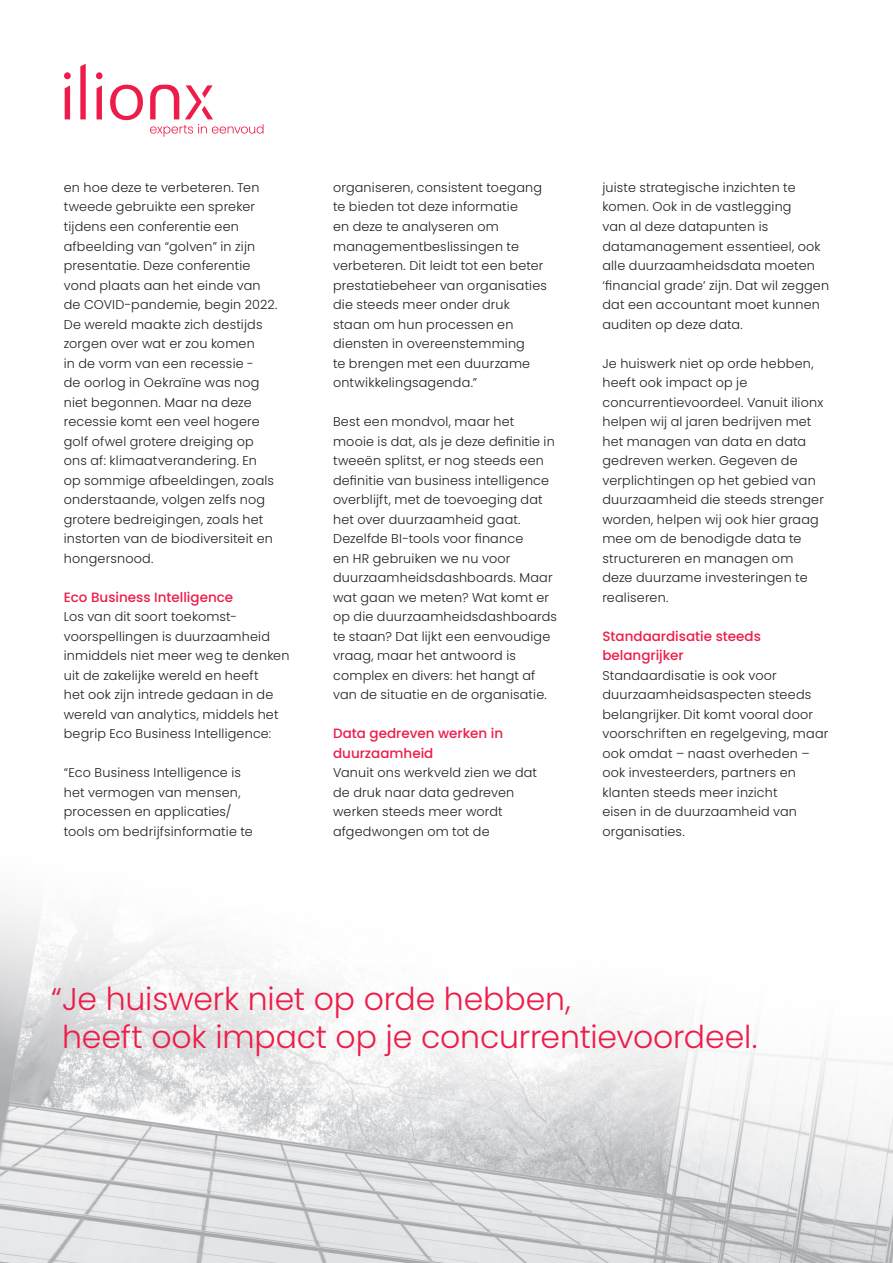
<style>
.page{position:relative;width:893px;height:1263px;background:#fff}
.page>*{position:absolute;margin:0;border:0;box-sizing:border-box;transform-origin:0 0}
.Platte_tekst{font:300 31.5px/37.5px "Poppins";letter-spacing:-.005em;color:#ed1c49}
.Kopjes{font:500 13.5px/19.5px "Poppins";color:#ed1c49}
.Platte_tekst-2{font:300 12.75px/19.5px "Poppins";letter-spacing:.015em;color:#231f20}
</style>
<div class="page">
<img style="left:0;top:907px;width:893px;height:356px">
<svg style="left:110px;top:85px;width:33px;height:35px"></svg>
<svg style="left:97px;top:85px;width:5px;height:34px"></svg>
<div style="left:96px;top:72px;width:6px;height:7px;background:#ed1c49;border-radius:50%"></div>
<svg style="left:80px;top:64px;width:6px;height:55px"></svg>
<svg style="left:65px;top:85px;width:5px;height:34px"></svg>
<div style="left:64px;top:72px;width:7px;height:7px;background:#ed1c49;border-radius:50%"></div>
<svg style="left:150px;top:85px;width:113px;height:52px"></svg>
<p class="Platte_tekst-2" style="left:64px;top:178px;width:215px">en hoe deze te verbeteren. Ten tweede gebruikte een spreker tijdens een conferentie een afbeelding van “golven” in zijn presentatie. Deze conferentie vond plaats aan het einde van de COVID-pandemie, begin 2022.<br>De wereld maakte zich destijds zorgen over wat er zou komen<br>in de vorm van een recessie -<br>de oorlog in Oekraïne was nog niet begonnen. Maar na deze recessie komt een veel hogere golf ofwel grotere dreiging op ons af: klimaatverandering. En<br>op sommige afbeeldingen, zoals onderstaande, volgen zelfs nog grotere bedreigingen, zoals het instorten van de biodiversiteit en hongersnood.</p>
<p class="Kopjes" style="left:64px;top:587px;width:171px">Eco Business Intelligence</p>
<p class="Platte_tekst-2" style="left:64px;top:607px;width:227px">Los van dit soort toekomst&shy;voorspellingen is duurzaamheid inmiddels niet meer weg te denken uit de zakelijke wereld en heeft<br>het ook zijn intrede gedaan in de wereld van analytics, middels het begrip Eco Business Intelligence:</p>
<p class="Platte_tekst-2" style="left:64px;top:763px;width:190px">“Eco Business Intelligence is het vermogen van mensen, processen en applicaties/ tools om bedrijfsinformatie te</p>
<p class="Platte_tekst-2" style="left:333px;top:178px;width:215px">organiseren, consistent toegang te bieden tot deze informatie<br>en deze te analyseren om managementbeslissingen te verbeteren. Dit leidt tot een beter prestatiebeheer van organisaties die steeds meer onder druk staan om hun processen en diensten in overeenstemming<br>te brengen met een duurzame ontwikkelingsagenda.”</p>
<p class="Platte_tekst-2" style="left:333px;top:412px;width:225px">Best een mondvol, maar het mooie is dat, als je deze definitie in tweeën splitst, er nog steeds een definitie van business intelligence overblijft, met de toevoeging dat het over duurzaamheid gaat.<br>Dezelfde BI-tools voor finance<br>en HR gebruiken we nu voor duurzaamheidsdashboards. Maar wat gaan we meten? Wat komt er op die duurzaamheidsdashboards te staan? Dat lijkt een eenvoudige vraag, maar het antwoord is complex en divers: het hangt af van de situatie en de organisatie.</p>
<p class="Kopjes" style="left:333px;top:724px;width:171px">Data gedreven werken in duurzaamheid</p>
<p class="Platte_tekst-2" style="left:333px;top:763px;width:206px">Vanuit ons werkveld zien we dat de druk naar data gedreven werken steeds meer wordt afgedwongen om tot de</p>
<p class="Platte_tekst-2" style="left:602px;top:178px;width:228px">juiste strategische inzichten te komen. Ook in de vastlegging<br>van al deze datapunten is datamanagement essentieel, ook alle duurzaamheidsdata moeten ‘financial grade’ zijn. Dat wil zeggen dat een accountant moet kunnen auditen op deze data.</p>
<p class="Platte_tekst-2" style="left:602px;top:353px;width:223px">Je huiswerk niet op orde hebben, heeft ook impact op je concurrentievoordeel. Vanuit ilionx helpen wij al jaren bedrijven met het managen van data en data gedreven werken. Gegeven de verplichtingen op het gebied van duurzaamheid die steeds strenger worden, helpen wij ook hier graag mee om de benodigde data te structureren en managen om deze duurzame investeringen te realiseren.</p>
<p class="Kopjes" style="left:602px;top:626px;width:160px">Standaardisatie steeds belangrijker</p>
<p class="Platte_tekst-2" style="left:602px;top:665px;width:228px">Standaardisatie is ook voor duurzaamheidsaspecten steeds belangrijker. Dit komt vooral door voorschriften en regelgeving, maar ook omdat – naast overheden – ook investeerders, partners en klanten steeds meer inzicht<br>eisen in de duurzaamheid van organisaties.</p>
<p class="Platte_tekst" style="left:62px;top:980px;width:697px;text-indent:-11px">“Je huiswerk niet op orde hebben,<br>heeft ook impact op je concurrentievoordeel.</p>
</div>
